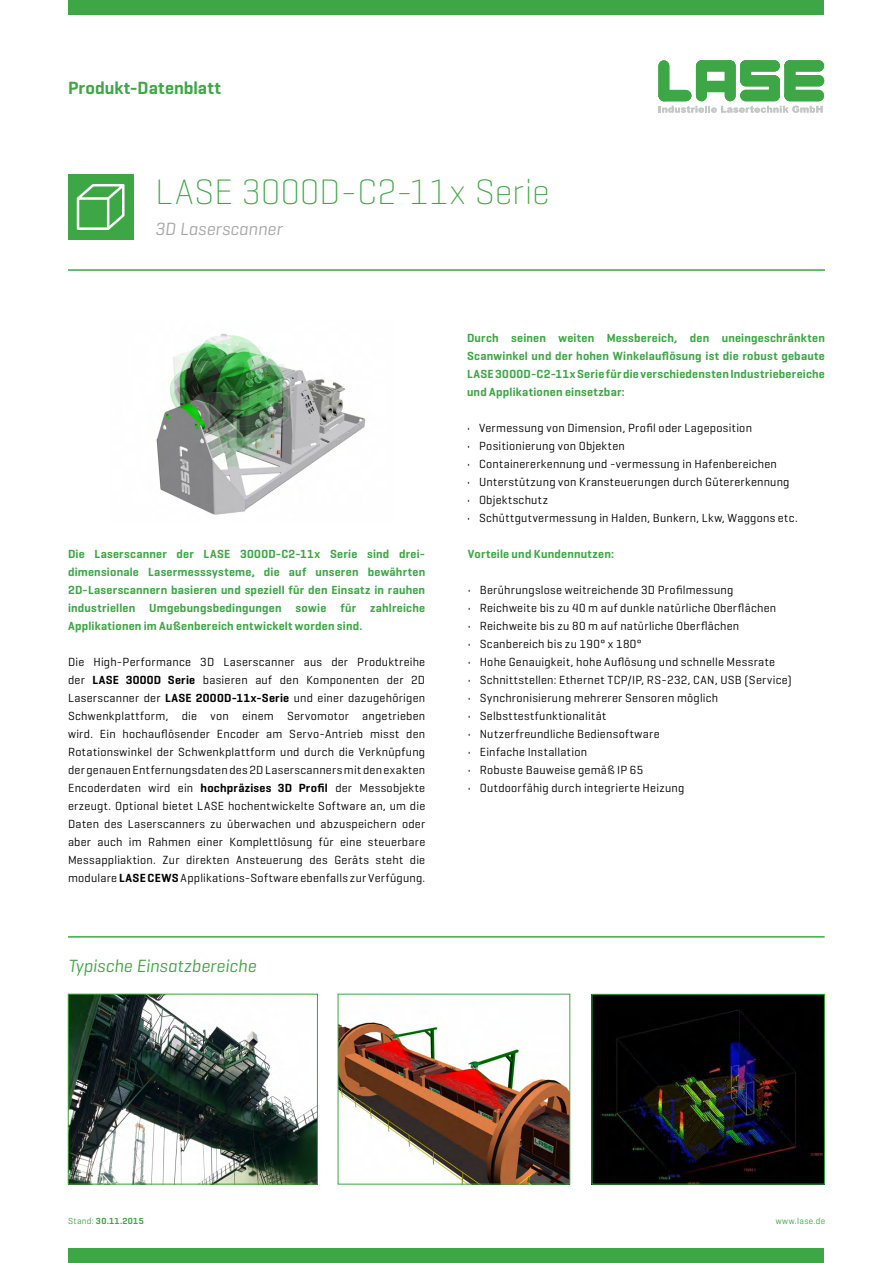
<style>
.page{position:relative;width:893px;height:1263px;background:#fff}
.page>*{position:absolute;margin:0;border:0;box-sizing:border-box;transform-origin:0 0}
.t1{font:200 36px "Geogrotesque";letter-spacing:.01em;color:#3da745}
.t2{font:italic 18px "Geogrotesque";color:#3da745}
.t3{font:600 18px "Geogrotesque";color:#3da745}
.t4{font:italic 18px "Geogrotesque";color:#a7a7a8}
.t5{font:12px/18px "Geogrotesque";letter-spacing:.02em;color:#000;text-align:justify}
.t6{font:600 12px/18px "Geogrotesque";letter-spacing:.015em;color:#3da745;text-align:justify}
.t7{font:600 9px "Geogrotesque";letter-spacing:.035em;color:#3da745}
.t8{font:9px "Geogrotesque";letter-spacing:.04em;color:#3da745}
.s1{font-weight:600}
.s2{font-weight:400}
</style>
<div class="page">
<hr style="left:68px;top:936px;width:757px;height:2px;background:#3da745">
<div style="left:68px;top:174px;width:65px;height:66px;background:#3da745"></div>
<div style="left:68px;top:0;width:755px;height:14px;background:#3da745"></div>
<div style="left:68px;top:1249px;width:755px;height:14px;background:#3da745"></div>
<hr style="left:68px;top:269px;width:757px;height:2px;background:#3da745">
<div style="left:784px;top:60px;width:11px;height:41px;background:#3da745;border-radius:5px"></div>
<div style="left:698px;top:81px;width:36px;height:11px;background:#3da745;border-radius:5px"></div>
<div style="left:658px;top:60px;width:11px;height:41px;background:#3da745;border-radius:6px"></div>
<div style="left:659px;top:90px;width:32px;height:11px;background:#3da745;border-radius:6px"></div>
<div style="left:696px;top:60px;width:11px;height:41px;background:#3da745;border-radius:6px"></div>
<div style="left:725px;top:60px;width:11px;height:41px;background:#3da745;border-radius:6px"></div>
<div style="left:697px;top:60px;width:37px;height:12px;background:#3da745;border-radius:5px"></div>
<div style="left:740px;top:90px;width:40px;height:11px;background:#3da745;border-radius:6px"></div>
<div style="left:740px;top:60px;width:40px;height:12px;background:#3da745;border-radius:6px"></div>
<div style="left:740px;top:75px;width:40px;height:11px;background:#3da745;border-radius:6px"></div>
<div style="left:740px;top:60px;width:11px;height:26px;background:#3da745;border-radius:6px"></div>
<div style="left:769px;top:75px;width:11px;height:26px;background:#3da745;border-radius:6px"></div>
<div style="left:786px;top:75px;width:38px;height:11px;background:#3da745;border-radius:6px"></div>
<div style="left:784px;top:60px;width:40px;height:12px;background:#3da745;border-radius:6px"></div>
<div style="left:784px;top:90px;width:40px;height:11px;background:#3da745;border-radius:6px"></div>
<svg style="left:659px;top:106px;width:164px;height:7px"></svg>
<svg style="left:77px;top:184px;width:47px;height:46px"></svg>
<img style="left:156px;top:333px;width:210px;height:182px">
<img style="left:70px;top:996px;width:246px;height:186px">
<div style="left:68px;top:994px;width:250px;height:190px;border:1px solid #3ca432"></div>
<img style="left:340px;top:1022px;width:228px;height:160px">
<img style="left:594px;top:996px;width:229px;height:186px">
<div style="left:592px;top:994px;width:233px;height:190px;border:1px solid #3da745"></div>
<h2 class="t3" style="left:68px;top:76px;width:154px">Produkt-Datenblatt</h2>
<h1 class="t1" style="left:155px;top:169px;width:396px">LASE 3000D-C2-11x Serie</h1>
<h2 class="t4" style="left:155px;top:218px;width:129px">3D Laserscanner</h2>
<p class="t6" style="left:68px;top:545px;width:359px">Die Laserscanner der LASE 3000D-C2-11x Serie sind drei&shy;dimensionale Lasermesssysteme, die auf unseren bewährten 2D-Laserscannern basieren und speziell für den Einsatz in rauhen industriellen Umgebungsbedingungen sowie für zahlreiche Applikationen im Außenbereich entwickelt worden sind.</p>
<p class="t5" style="left:68px;top:653px;width:359px">Die High-Performance 3D Laserscanner aus der Produktreihe der <span class="s1">LASE 3000D Serie</span> basieren auf den Komponenten der 2D Laserscanner der <span class="s1">LASE 2000D-11x-Serie</span> und einer dazugehörigen Schwenkplattform, die von einem Servomotor angetrieben wird. Ein hochauflösender Encoder am Servo-Antrieb misst den Rotationswinkel der Schwenkplattform und durch die Verknüpfung der genauen Entfernungsdaten des 2D Laserscanners mit den exakten Encoderdaten wird ein <span class="s1">hochpräzises 3D Profil</span> der Messobjekte erzeugt. Optional bietet LASE hochentwickelte Software an, um die Daten des Laserscanners zu überwachen und abzuspeichern oder aber auch im Rahmen einer Komplettlösung für eine steuerbare Messappliaktion. Zur direkten Ansteuerung des Geräts steht die modulare <span class="s1">LASE CEWS</span> Applikations-Software ebenfalls zur Verfügung.</p>
<h2 class="t2" style="left:68px;top:955px;width:190px">Typische Einsatzbereiche</h2>
<p class="t6" style="left:467px;top:329px;width:359px">Durch seinen weiten Messbereich, den uneingeschränkten Scanwinkel und der hohen Winkelauflösung ist die robust gebaute LASE 3000D-C2-11x Serie für die verschiedensten Industriebereiche und Applikationen einsetzbar:</p>
<p class="t5" style="left:467px;top:419px;width:286px">• Vermessung von Dimension, Profil oder Lageposition</p>
<p class="t5" style="left:467px;top:437px;width:159px">• Positionierung von Objekten</p>
<p class="t5" style="left:467px;top:455px;width:311px">• Containererkennung und -vermessung in Hafenbereichen</p>
<p class="t5" style="left:467px;top:473px;width:324px">• Unterstützung von Kransteuerungen durch Gütererkennung</p>
<p class="t5" style="left:467px;top:491px;width:83px">• Objektschutz</p>
<p class="t5" style="left:467px;top:509px;width:332px">• Schüttgutvermessung in Halden, Bunkern, Lkw, Waggons etc.</p>
<p class="t6" style="left:468px;top:545px;width:148px">Vorteile und Kundennutzen:</p>
<p class="t5" style="left:468px;top:581px;width:267px">• Berührungslose weitreichende 3D Profilmessung</p>
<p class="t5" style="left:468px;top:599px;width:310px">• Reichweite bis zu 40 m auf dunkle natürliche Oberflächen</p>
<p class="t5" style="left:468px;top:617px;width:273px">• Reichweite bis zu 80 m auf natürliche Oberflächen</p>
<p class="t5" style="left:468px;top:635px;width:176px">• Scanbereich bis zu 190° x 180°</p>
<p class="t5" style="left:468px;top:653px;width:309px">• Hohe Genauigkeit, hohe Auflösung und schnelle Messrate</p>
<p class="t5" style="left:468px;top:671px;width:325px">• Schnittstellen: Ethernet TCP/IP, RS-232, CAN, USB (Service)</p>
<p class="t5" style="left:468px;top:689px;width:252px">• Synchronisierung mehrerer Sensoren möglich</p>
<p class="t5" style="left:468px;top:707px;width:140px">• Selbsttestfunktionalität</p>
<p class="t5" style="left:468px;top:725px;width:193px">• Nutzerfreundliche Bediensoftware</p>
<p class="t5" style="left:468px;top:743px;width:121px">• Einfache Installation</p>
<p class="t5" style="left:468px;top:761px;width:177px">• Robuste Bauweise gemäß IP 65</p>
<p class="t5" style="left:468px;top:779px;width:218px">• Outdoorfähig durch integrierte Heizung</p>
<p class="t7" style="left:68px;top:1215px;width:77px"><span class="s2">Stand:</span> 30.11.2015</p>
<p class="t8" style="left:776px;top:1215px;width:51px">www.lase.de</p>
</div>
